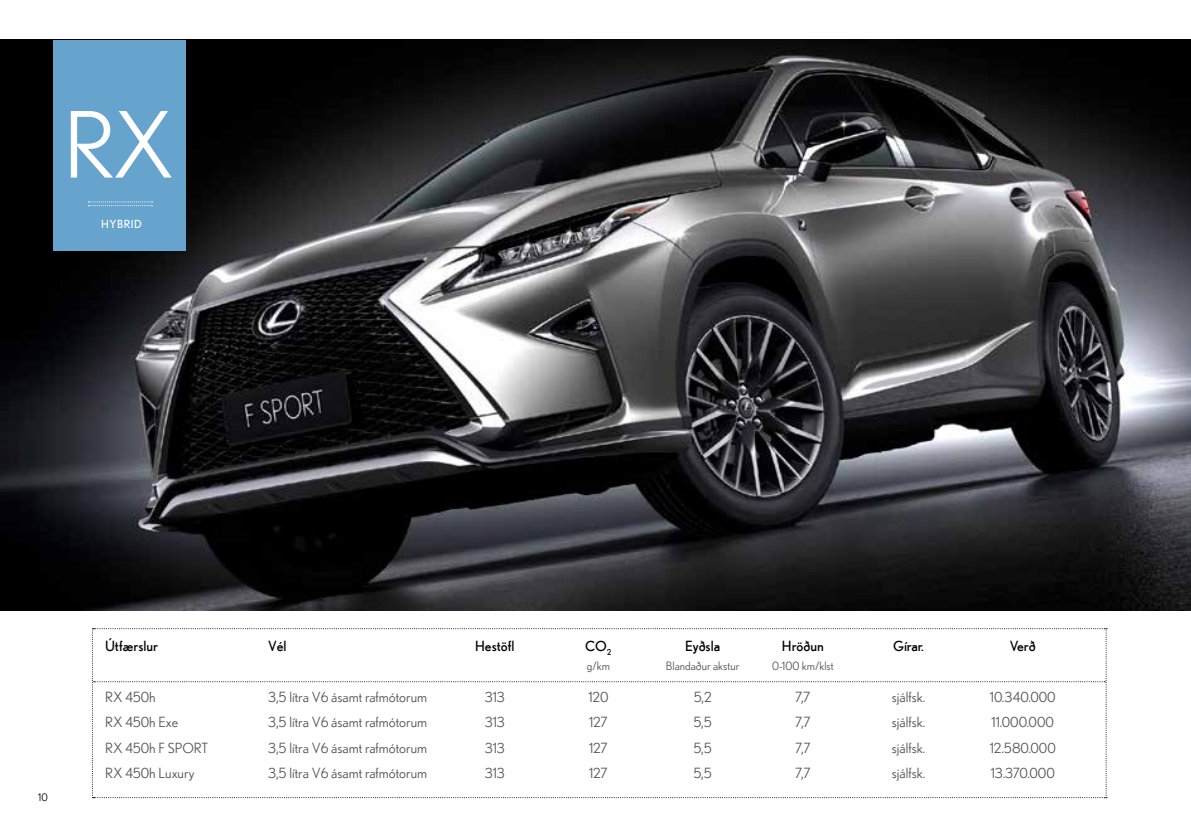
<style>
.page{position:relative;width:1191px;height:834px;background:#fff}
.page>*{position:absolute;margin:0;border:0;box-sizing:border-box;transform-origin:0 0}
.t1{font:91.17px "Nobel";color:#fff}
.t2{font:14px "Nobel";color:#565655}
.t3{font:14px "Nobel";color:#000}
.t4{font:11.55px "Nobel";color:#565655}
.t5{font:11.2px "Nobel";letter-spacing:.04em;color:#fff}
.t6{font:10.5px "Nobel";color:#000}
</style>
<div class="page">
<img style="left:0;top:40px;width:1191px;height:570px">
<div style="left:53px;top:40px;width:133px;height:210px;background:#66a4cd"></div>
<svg style="left:88px;top:202px;width:64px;height:4px"></svg>
<svg style="left:92px;top:628px;width:1015px;height:170px"></svg>
<h1 class="t1" style="left:64px;top:93px;width:112px">RX</h1>
<p class="t5" style="left:101px;top:218px;width:42px">HYBRID</p>
<p class="t6" style="left:38px;top:791px;width:11px">10</p>
<p class="t3" style="left:105px;top:637px;width:55px">Útfærslur</p>
<p class="t3" style="left:268px;top:637px;width:20px">Vél</p>
<p class="t3" style="left:475px;top:637px;width:41px">Hestöfl</p>
<p class="t3" style="left:585px;top:637px;width:28px">CO<sub>2</sub></p>
<p class="t3" style="left:685px;top:637px;width:36px">Eyðsla</p>
<p class="t3" style="left:782px;top:637px;width:44px">Hröðun</p>
<p class="t3" style="left:893px;top:637px;width:32px">Gírar.</p>
<p class="t3" style="left:1009px;top:637px;width:28px">Verð</p>
<p class="t4" style="left:587px;top:659px;width:25px">g/km</p>
<p class="t4" style="left:666px;top:659px;width:75px">Blandaður akstur</p>
<p class="t4" style="left:772px;top:659px;width:63px">0-100 km/klst</p>
<p class="t2" style="left:105px;top:688px;width:52px">RX 450h</p>
<p class="t2" style="left:268px;top:688px;width:161px">3,5 lítra V6 ásamt rafmótorum</p>
<p class="t2" style="left:485px;top:688px;width:22px">313</p>
<p class="t2" style="left:588px;top:688px;width:22px">120</p>
<p class="t2" style="left:693px;top:688px;width:19px">5,2</p>
<p class="t2" style="left:795px;top:688px;width:17px">7,7</p>
<p class="t2" style="left:892px;top:688px;width:35px">sjálfsk.</p>
<p class="t2" style="left:989px;top:688px;width:67px">10.340.000</p>
<p class="t2" style="left:105px;top:714px;width:75px">RX 450h Exe</p>
<p class="t2" style="left:268px;top:714px;width:161px">3,5 lítra V6 ásamt rafmótorum</p>
<p class="t2" style="left:485px;top:714px;width:22px">313</p>
<p class="t2" style="left:589px;top:714px;width:20px">127</p>
<p class="t2" style="left:693px;top:714px;width:20px">5,5</p>
<p class="t2" style="left:795px;top:714px;width:17px">7,7</p>
<p class="t2" style="left:892px;top:714px;width:35px">sjálfsk.</p>
<p class="t2" style="left:991px;top:714px;width:64px">11.000.000</p>
<p class="t2" style="left:105px;top:739px;width:105px">RX 450h F SPORT</p>
<p class="t2" style="left:268px;top:739px;width:161px">3,5 lítra V6 ásamt rafmótorum</p>
<p class="t2" style="left:485px;top:739px;width:22px">313</p>
<p class="t2" style="left:589px;top:739px;width:20px">127</p>
<p class="t2" style="left:693px;top:739px;width:20px">5,5</p>
<p class="t2" style="left:795px;top:739px;width:17px">7,7</p>
<p class="t2" style="left:892px;top:739px;width:35px">sjálfsk.</p>
<p class="t2" style="left:989px;top:739px;width:68px">12.580.000</p>
<p class="t2" style="left:105px;top:765px;width:91px">RX 450h Luxury</p>
<p class="t2" style="left:268px;top:765px;width:161px">3,5 lítra V6 ásamt rafmótorum</p>
<p class="t2" style="left:485px;top:765px;width:22px">313</p>
<p class="t2" style="left:589px;top:765px;width:20px">127</p>
<p class="t2" style="left:693px;top:765px;width:20px">5,5</p>
<p class="t2" style="left:795px;top:765px;width:17px">7,7</p>
<p class="t2" style="left:892px;top:765px;width:35px">sjálfsk.</p>
<p class="t2" style="left:990px;top:765px;width:66px">13.370.000</p>
</div>
